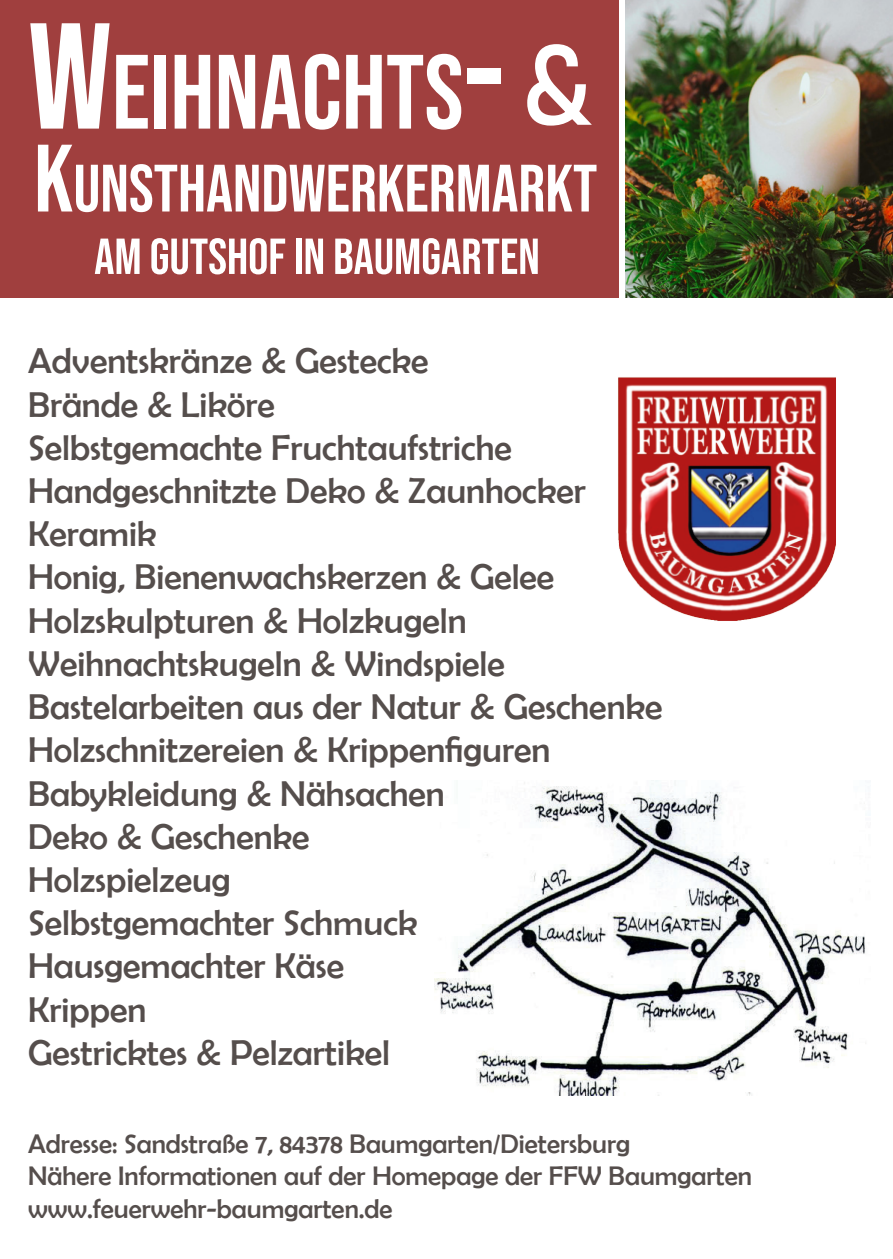
<style>
.page{position:relative;width:893px;height:1259px;background:#fff}
.page>*{position:absolute;margin:0;border:0;box-sizing:border-box;transform-origin:0 0}
.t1{font:105.3px "Bebas Neue";color:#fff}
.t2{font:66.9px "Bebas Neue";color:#fff}
.t3{font:50.4px "Bebas Neue";color:#fff}
.t4{font:36px "Berlin Sans FB";color:#554e4c}
.t5{font:27px/32.4px "Berlin Sans FB";color:#554e4c}
.s1{font-size:150.3px}
.s2{font-family:"Bahnschrift";font-size:112.5px}
.s3{font-size:95.4px}
</style>
<div class="page">
<img style="left:435px;top:780px;width:431px;height:315px">
<div style="left:0;top:0;width:618px;height:298px;background:#a03f3e"></div>
<img style="left:618px;top:377px;width:218px;height:244px">
<img style="left:625px;top:0;width:268px;height:298px">
<p class="t1" style="left:28px;top:33px;width:567px"><span class="s1">W</span>EIHNACHTS<span class="s1">-</span><span class="s2">&amp;</span></p>
<p class="t2" style="left:34px;top:150px;width:565px"><span class="s3">K</span>UNSTHANDWERKERMARKT</p>
<p class="t3" style="left:94px;top:228px;width:447px">AM GUTSHOF IN BAUMGARTEN</p>
<p class="t4" style="left:28px;top:341px;width:402px">Adventskränze &amp; Gestecke</p>
<p class="t4" style="left:28px;top:384px;width:248px">Brände &amp; Liköre</p>
<p class="t4" style="left:28px;top:427px;width:485px">Selbstgemachte Fruchtaufstriche</p>
<p class="t4" style="left:28px;top:471px;width:559px">Handgeschnitzte Deko &amp; Zaunhocker</p>
<p class="t4" style="left:28px;top:514px;width:130px">Keramik</p>
<p class="t4" style="left:28px;top:557px;width:528px">Honig, Bienenwachskerzen &amp; Gelee</p>
<p class="t4" style="left:28px;top:600px;width:440px">Holzskulpturen &amp; Holzkugeln</p>
<p class="t4" style="left:28px;top:643px;width:478px">Weihnachtskugeln &amp; Windspiele</p>
<p class="t4" style="left:28px;top:687px;width:636px">Bastelarbeiten aus der Natur &amp; Geschenke</p>
<p class="t4" style="left:28px;top:730px;width:524px">Holzschnitzereien &amp; Krippenfiguren</p>
<p class="t4" style="left:28px;top:773px;width:418px">Babykleidung &amp; Nähsachen</p>
<p class="t4" style="left:28px;top:816px;width:283px">Deko &amp; Geschenke</p>
<p class="t4" style="left:28px;top:859px;width:204px">Holzspielzeug</p>
<p class="t4" style="left:28px;top:903px;width:391px">Selbstgemachter Schmuck</p>
<p class="t4" style="left:28px;top:946px;width:317px">Hausgemachter Käse</p>
<p class="t4" style="left:28px;top:989px;width:120px">Krippen</p>
<p class="t4" style="left:28px;top:1032px;width:364px">Gestricktes &amp; Pelzartikel</p>
<p class="t5" style="left:28px;top:1127px;width:604px">Adresse: Sandstraße 7, 84378 Baumgarten/Dietersburg</p>
<p class="t5" style="left:28px;top:1160px;width:725px">Nähere Informationen auf der Homepage der FFW Baumgarten www.feuerwehr-baumgarten.de</p>
</div>
